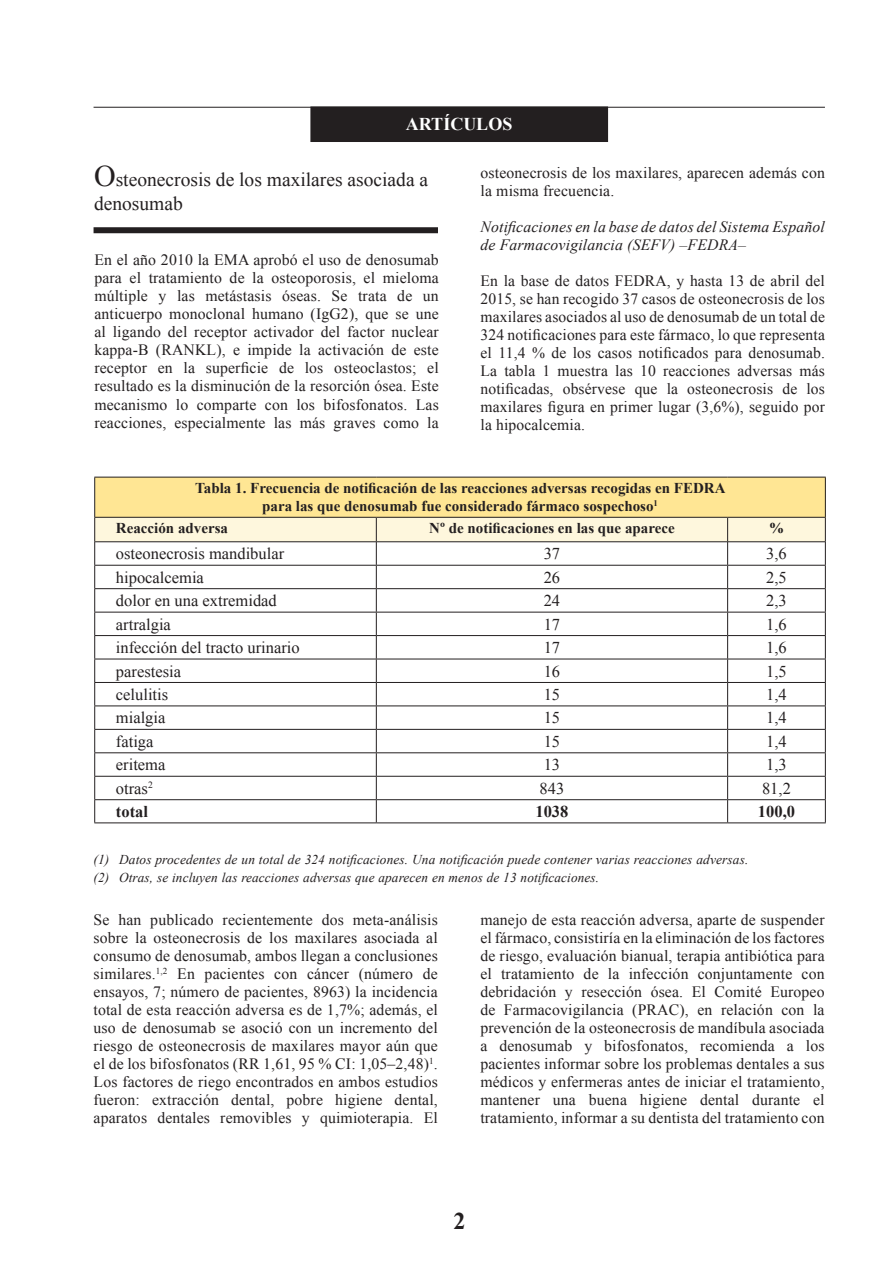
<style>
.page{position:relative;width:893px;height:1276px;background:#fff}
.page>*{position:absolute;margin:0;border:0;box-sizing:border-box;transform-origin:0 0}
.t1{font:700 24px "Times New Roman";color:#231f20}
.t2{font:19.5px/23.4px "Times New Roman";color:#231f20}
.t3{font:700 18px "Times New Roman";color:#fff}
.t4{font:16.5px "Times New Roman";color:#231f20}
.t5{font:700 16.5px "Times New Roman";color:#231f20}
.t6{font:15.75px/18px "Times New Roman";letter-spacing:.01em;color:#231f20;text-align:justify}
.t7{font:italic 15.75px/18px "Times New Roman";letter-spacing:.01em;color:#231f20}
.t8{font:700 15px/18px "Times New Roman";color:#231f20;text-align:center}
.t9{font:italic 13.5px/17.7px "Times New Roman";letter-spacing:.01em;color:#231f20}
.s1{font-size:30px}
</style>
<div class="page">
<hr style="left:94px;top:107px;width:731px;height:1px;background:#231f20">
<div style="left:311px;top:107px;width:296px;height:34px;background:#231f20"></div>
<div style="left:310px;top:106px;width:298px;height:36px;border:2px solid #231f20"></div>
<div style="left:95px;top:477px;width:730px;height:40px;background:#ffe694"></div>
<hr style="left:94px;top:822px;width:282px;height:1px;background:#231f20">
<hr style="left:376px;top:822px;width:352px;height:1px;background:#231f20">
<hr style="left:728px;top:822px;width:98px;height:1px;background:#231f20">
<hr style="left:94px;top:477px;width:282px;height:1px;background:#231f20">
<hr style="left:94px;top:477px;width:1px;height:40px;background:#231f20">
<hr style="left:376px;top:477px;width:352px;height:1px;background:#231f20">
<hr style="left:728px;top:477px;width:98px;height:1px;background:#231f20">
<hr style="left:825px;top:477px;width:1px;height:40px;background:#231f20">
<svg style="left:94px;top:517px;width:732px;height:305px"></svg>
<div style="left:94px;top:227px;width:344px;height:6px;background:#231f20"></div>
<p class="t3" style="left:406px;top:111px;width:108px">ARTÍCULOS</p>
<p class="t2" style="left:94px;top:168px;width:336px"><span class="s1">O</span>steonecrosis de los maxilares asociada a denosumab</p>
<p class="t6" style="left:94px;top:251px;width:346px">En el año 2010 la EMA aprobó el uso de denosumab para el tratamiento de la osteoporosis, el mieloma múltiple y las metástasis óseas. Se trata de un anticuerpo monoclonal humano (IgG2), que se une al ligando del receptor activador del factor nuclear kappa-B (RANKL), e impide la activación de este receptor en la superficie de los osteoclastos; el resultado es la disminución de la resorción ósea. Este mecanismo lo comparte con los bifosfonatos. Las reacciones, especialmente las más graves como la</p>
<p class="t6" style="left:480px;top:163px;width:346px">osteonecrosis de los maxilares, aparecen además con la misma frecuencia.</p>
<p class="t7" style="left:480px;top:217px;width:346px">Notificaciones en la base de datos del Sistema Español de Farmacovigilancia (SEFV) –FEDRA–</p>
<p class="t6" style="left:480px;top:271px;width:346px">En la base de datos FEDRA, y hasta 13 de abril del 2015, se han recogido 37 casos de osteonecrosis de los maxilares asociados al uso de denosumab de un total de 324 notificaciones para este fármaco, lo que representa el 11,4 % de los casos notificados para denosumab.<br>La tabla 1 muestra las 10 reacciones adversas más notificadas, obsérvese que la osteonecrosis de los maxilares figura en primer lugar (3,6%), seguido por la hipocalcemia.</p>
<p class="t8" style="left:195px;top:479px;width:532px">Tabla 1. Frecuencia de notificación de las reacciones adversas recogidas en FEDRA para las que denosumab fue considerado fármaco sospechoso<sup>1</sup></p>
<p class="t8" style="left:116px;top:519px;width:114px">Reacción adversa</p>
<p class="t8" style="left:429px;top:519px;width:247px">Nº de notificaciones en las que aparece</p>
<p class="t8" style="left:769px;top:519px;width:16px">%</p>
<p class="t4" style="left:116px;top:542px;width:170px">osteonecrosis mandibular</p>
<p class="t4" style="left:544px;top:542px;width:18px">37</p>
<p class="t4" style="left:766px;top:542px;width:22px">3,6</p>
<p class="t4" style="left:116px;top:566px;width:89px">hipocalcemia</p>
<p class="t4" style="left:544px;top:566px;width:18px">26</p>
<p class="t4" style="left:766px;top:566px;width:22px">2,5</p>
<p class="t4" style="left:116px;top:589px;width:162px">dolor en una extremidad</p>
<p class="t4" style="left:544px;top:589px;width:18px">24</p>
<p class="t4" style="left:766px;top:589px;width:22px">2,3</p>
<p class="t4" style="left:116px;top:613px;width:56px">artralgia</p>
<p class="t4" style="left:544px;top:613px;width:18px">17</p>
<p class="t4" style="left:766px;top:613px;width:22px">1,6</p>
<p class="t4" style="left:116px;top:636px;width:185px">infección del tracto urinario</p>
<p class="t4" style="left:544px;top:636px;width:18px">17</p>
<p class="t4" style="left:766px;top:636px;width:22px">1,6</p>
<p class="t4" style="left:116px;top:660px;width:67px">parestesia</p>
<p class="t4" style="left:544px;top:660px;width:18px">16</p>
<p class="t4" style="left:766px;top:660px;width:22px">1,5</p>
<p class="t4" style="left:116px;top:683px;width:54px">celulitis</p>
<p class="t4" style="left:544px;top:683px;width:18px">15</p>
<p class="t4" style="left:766px;top:683px;width:22px">1,4</p>
<p class="t4" style="left:116px;top:707px;width:51px">mialgia</p>
<p class="t4" style="left:544px;top:707px;width:18px">15</p>
<p class="t4" style="left:766px;top:707px;width:22px">1,4</p>
<p class="t4" style="left:116px;top:730px;width:39px">fatiga</p>
<p class="t4" style="left:544px;top:730px;width:18px">15</p>
<p class="t4" style="left:766px;top:730px;width:22px">1,4</p>
<p class="t4" style="left:116px;top:753px;width:51px">eritema</p>
<p class="t4" style="left:544px;top:753px;width:18px">13</p>
<p class="t4" style="left:766px;top:753px;width:22px">1,3</p>
<p class="t4" style="left:116px;top:777px;width:38px">otras<sup>2</sup></p>
<p class="t4" style="left:540px;top:777px;width:26px">843</p>
<p class="t4" style="left:762px;top:777px;width:30px">81,2</p>
<p class="t5" style="left:116px;top:800px;width:34px">total</p>
<p class="t5" style="left:535px;top:800px;width:34px">1038</p>
<p class="t5" style="left:758px;top:800px;width:39px">100,0</p>
<p class="t9" style="left:94px;top:850px;width:656px">(1) Datos procedentes de un total de 324 notificaciones. Una notificación puede contener varias reacciones adversas. (2) Otras, se incluyen las reacciones adversas que aparecen en menos de 13 notificaciones.</p>
<p class="t6" style="left:94px;top:911px;width:346px">Se han publicado recientemente dos meta-análisis sobre la osteonecrosis de los maxilares asociada al consumo de denosumab, ambos llegan a conclusiones similares.<sup>1,2</sup> En pacientes con cáncer (número de ensayos, 7; número de pacientes, 8963) la incidencia total de esta reacción adversa es de 1,7%; además, el uso de denosumab se asoció con un incremento del riesgo de osteonecrosis de maxilares mayor aún que el de los bifosfonatos (RR 1,61, 95 % CI: 1,05–2,48)<sup>1</sup>.<br>Los factores de riego encontrados en ambos estudios fueron: extracción dental, pobre higiene dental, aparatos dentales removibles y quimioterapia. El</p>
<p class="t6" style="left:480px;top:911px;width:346px">manejo de esta reacción adversa, aparte de suspender el fármaco, consistiría en la eliminación de los factores de riesgo, evaluación bianual, terapia antibiótica para el tratamiento de la infección conjuntamente con debridación y resección ósea. El Comité Europeo de Farmacovigilancia (PRAC), en relación con la prevención de la osteonecrosis de mandíbula asociada a denosumab y bifosfonatos, recomienda a los pacientes informar sobre los problemas dentales a sus médicos y enfermeras antes de iniciar el tratamiento, mantener una buena higiene dental durante el tratamiento, informar a su dentista del tratamiento con</p>
<h1 class="t1" style="left:453px;top:1204px;width:13px">2</h1>
</div>
